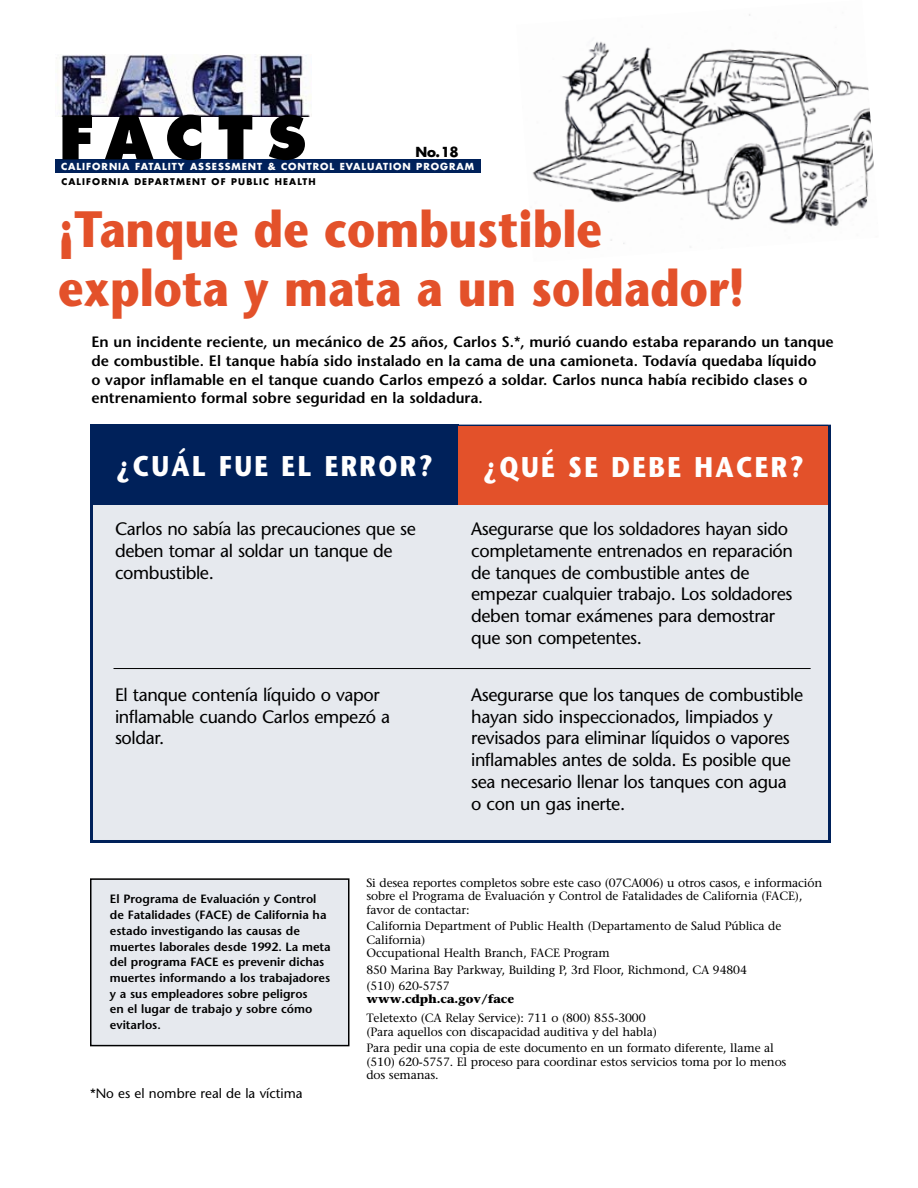
<style>
.page{position:relative;width:918px;height:1188px;background:#fff}
.page>*{position:absolute;margin:0;border:0;box-sizing:border-box;transform-origin:0 0}
.t1{font:800 58.5px "Futura";letter-spacing:.225em;color:#000}
.t2{font:700 51px/58.5px "Stone Sans";color:#e3512a;scale:.87 1}
.t3{font:700 28.5px "Stone Sans";letter-spacing:.1em;color:#fff;scale:.86 1}
.t4{font:18px/21.8px "Stone Sans";letter-spacing:-.02em;color:#000}
.t5{font:600 15px/18.8px "Stone Sans";color:#000}
.t6{font:13.5px "Stone Sans";color:#000}
.t7{font:700 13.5px "Futura";color:#000}
.t8{font:12px/13.5px "Stone Serif";letter-spacing:-.01em;color:#000}
.t9{font:600 12px/15.8px "Stone Sans";color:#000}
.t10{font:700 9.45px "Futura";letter-spacing:.1em;color:#fff}
.t11{font:700 9px "Futura";letter-spacing:.125em;color:#000}
.s1{font-weight:700}
</style>
<div class="page">
<div style="left:90px;top:424px;width:738px;height:418px;background:#e6e9ee"></div>
<div style="left:91px;top:879px;width:258px;height:167px;background:#e6e9ee"></div>
<div style="left:90px;top:878px;width:260px;height:168px;border:2px solid #000"></div>
<hr style="left:114px;top:668px;width:697px;height:1px;background:#000">
<div style="left:90px;top:425px;width:741px;height:418px;border:3px solid #00215a"></div>
<img style="left:57px;top:54px;width:254px;height:62px">
<div style="left:55px;top:159px;width:426px;height:13px;background:#00215a"></div>
<img style="left:532px;top:14px;width:342px;height:234px">
<div style="left:90px;top:424px;width:369px;height:81px;background:#00215a"></div>
<div style="left:459px;top:427px;width:369px;height:78px;background:#e3512a"></div>
<p class="t1" style="left:59px;top:102px;width:249px">FACTS</p>
<p class="t10" style="left:61px;top:160px;width:414px">CALIFORNIA FATALITY ASSESSMENT &amp; CONTROL EVALUATION PROGRAM</p>
<p class="t11" style="left:61px;top:175px;width:256px">CALIFORNIA DEPARTMENT OF PUBLIC HEALTH</p>
<h1 class="t2" style="left:58px;top:199px;width:791px">¡Tanque de combustible explota y mata a un soldador!</h1>
<p class="t5" style="left:92px;top:332px;width:744px">En un incidente reciente, un mecánico de 25 años, Carlos S.*, murió cuando estaba reparando un tanque de combustible. El tanque había sido instalado en la cama de una camioneta. Todavía quedaba líquido<br>o vapor inflamable en el tanque cuando Carlos empezó a soldar. Carlos nunca había recibido clases o entrenamiento formal sobre seguridad en la soldadura.</p>
<p class="t7" style="left:415px;top:142px;width:45px">NO.18</p>
<h1 class="t3" style="left:116px;top:448px;width:370px">¿Cuál fue el error?</h1>
<h2 class="t3" style="left:483px;top:449px;width:374px">¿Qué se debe haCer?</h2>
<p class="t4" style="left:115px;top:518px;width:303px">Carlos no sabía las precauciones que se deben tomar al soldar un tanque de combustible.</p>
<p class="t4" style="left:471px;top:518px;width:323px">Asegurarse que los soldadores hayan sido completamente entrenados en reparación de tanques de combustible antes de empezar cualquier trabajo. Los soldadores deben tomar exámenes para demostrar que son competentes.</p>
<p class="t4" style="left:115px;top:684px;width:277px">El tanque contenía líquido o vapor inflamable cuando Carlos empezó a soldar.</p>
<p class="t4" style="left:471px;top:684px;width:333px">Asegurarse que los tanques de combustible hayan sido inspeccionados, limpiados y revisados para eliminar líquidos o vapores inflamables antes de solda. Es posible que sea necesario llenar los tanques con agua</p>
<p class="t4" style="left:471px;top:792px;width:155px">o con un gas inerte.</p>
<p class="t9" style="left:110px;top:891px;width:222px">El Programa de Evaluación y Control de Fatalidades (FACE) de California ha estado investigando las causas de muertes laborales desde 1992. La meta del programa FACE es prevenir dichas muertes informando a los trabajadores y a sus empleadores sobre peligros<br>en el lugar de trabajo y sobre cómo evitarlos.</p>
<p class="t6" style="left:90px;top:1085px;width:214px">*No es el nombre real de la víctima</p>
<p class="t8" style="left:366px;top:876px;width:457px">Si desea reportes completos sobre este caso (07CA006) u otros casos, e información sobre el Programa de Evaluación y Control de Fatalidades de California (FACE), favor de contactar:</p>
<p class="t8" style="left:366px;top:919px;width:416px">California Department of Public Health (Departamento de Salud Pública de<br>California)<br>Occupational Health Branch, FACE Program</p>
<p class="t8" style="left:366px;top:961px;width:382px;line-height:16.5px">850 Marina Bay Parkway, Building P, 3rd Floor, Richmond, CA 94804 (510) 620-5757</p>
<p class="t8" style="left:366px;top:989px;width:281px;line-height:19.5px"><span class="s1">www.cdph.ca.gov/face<br></span>Teletexto (CA Relay Service): 711 o (800) 855-3000</p>
<p class="t8" style="left:366px;top:1023px;width:409px;line-height:16.5px">(Para aquellos con discapacidad auditiva y del habla)<br>Para pedir una copia de este documento en un formato diferente, llame al</p>
<p class="t8" style="left:366px;top:1055px;width:422px">(510) 620-5757. El proceso para coordinar estos servicios toma por lo menos dos semanas.</p>
</div>
